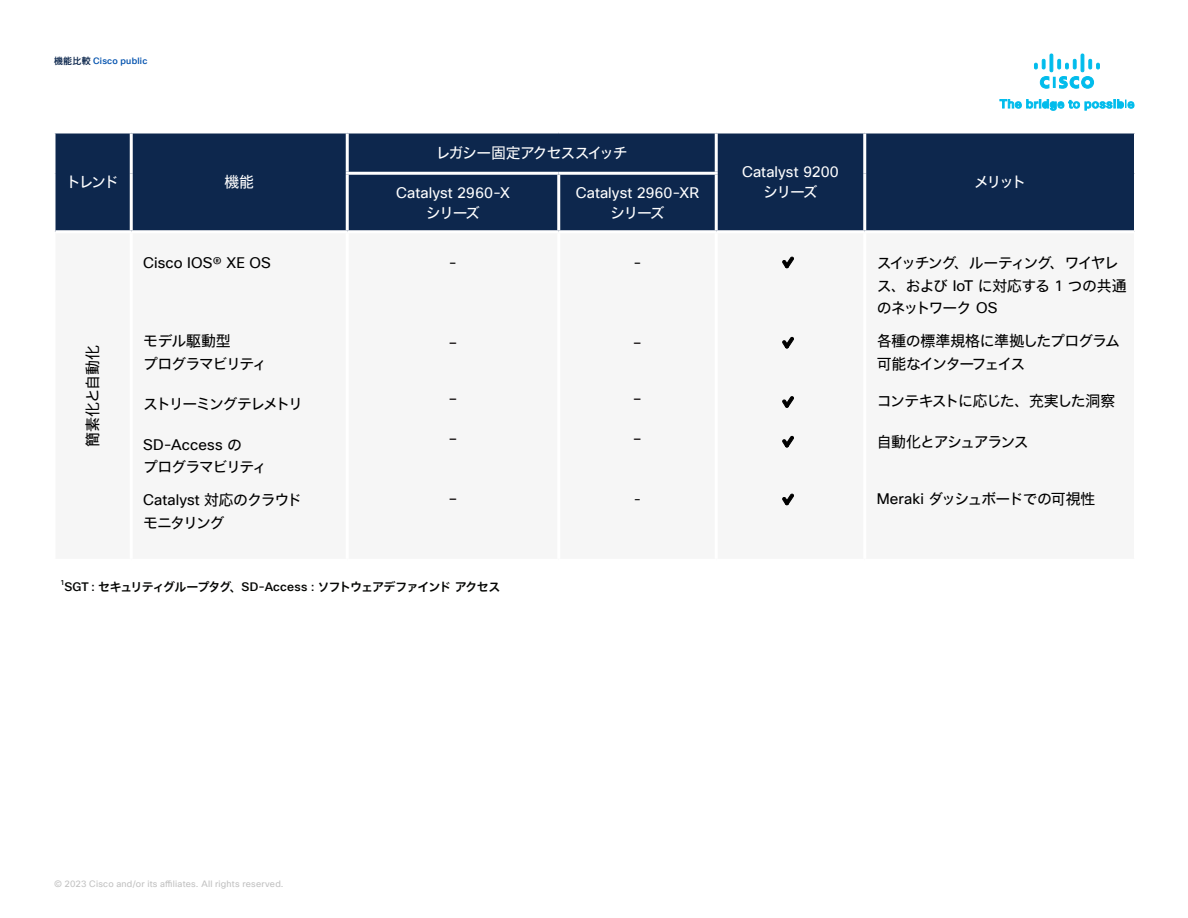
<style>
.page{position:relative;width:1188px;height:918px;background:#fff}
.page>*{position:absolute;margin:0;border:0;box-sizing:border-box;transform-origin:0 0}
.t1{font:18px "Cisco Sans TT";color:#231f20}
.P_-_Paragraph_Style3{font:15px "Cisco Sans JPN";letter-spacing:-.03em;color:#000}
.P_-_Paragraph_Style2{font:14.85px/22.5px "Cisco Sans JPN";letter-spacing:-.085em;color:#000}
.P_-_Paragraph_Style4{font:14.85px/19.5px "Cisco Sans TT";letter-spacing:.005em;color:#fff;text-align:center}
.P_-_Paragraph_Style2-2{font:14.85px "Cisco Sans TT";letter-spacing:.005em;color:#000}
.P_-_Paragraph_Style8{font:14.85px "Cisco Sans JPN";letter-spacing:-.08em;color:#fff}
.P_-_Paragraph_Style2-3{font:14.85px "Cisco Sans JPN";letter-spacing:-.11em;color:#000}
.P_-_Paragraph_Style4-2{font:14.85px "Cisco Sans JPN";letter-spacing:-.155em;color:#fff}
.t2{font:13.5px "Cisco Sans TT";color:#000}
.P_-_Paragraph_Style1{font:12px "Cisco Sans JPN Medium";letter-spacing:-.08em;color:#040503}
.P_-_Paragraph_Style1-2{font:9px "Cisco Sans TT";letter-spacing:.025em;color:#c1c1c1}
.Paragraph_Style1{font:500 9px "Cisco Sans TT";letter-spacing:.025em;color:#0051ae}
.P_-_Paragraph_Style1-3{font:500 7.05px "Cisco Sans TT";color:#040503}
.s1{font-family:"Cisco Sans JPN Medium";font-weight:400;color:#0d274d}
.s2{font-family:"Cisco Sans TT"}
.s3{font-family:"Cisco Sans JPN"}
.s4{font-family:"Cisco Sans TT";font-weight:500}
</style>
<div class="page">
<svg style="left:1000px;top:100px;width:21px;height:8px"></svg>
<svg style="left:1027px;top:100px;width:107px;height:10px"></svg>
<svg style="left:1034px;top:54px;width:65px;height:34px"></svg>
<div style="left:56px;top:134px;width:1078px;height:96px;background:#0d274d"></div>
<hr style="left:130px;top:134px;width:3px;height:39px;background:#fff">
<hr style="left:346px;top:134px;width:3px;height:38px;background:#fff">
<hr style="left:715px;top:134px;width:3px;height:38px;background:#fff">
<hr style="left:863px;top:134px;width:3px;height:39px;background:#fff">
<hr style="left:130px;top:173px;width:3px;height:57px;background:#fff">
<hr style="left:346px;top:172px;width:213px;height:3px;background:#fff">
<hr style="left:346px;top:175px;width:3px;height:55px;background:#fff">
<hr style="left:559px;top:172px;width:159px;height:3px;background:#fff">
<hr style="left:557px;top:175px;width:3px;height:55px;background:#fff">
<hr style="left:715px;top:175px;width:3px;height:55px;background:#fff">
<hr style="left:863px;top:173px;width:3px;height:57px;background:#fff">
<svg style="left:783px;top:257px;width:11px;height:11px"></svg>
<svg style="left:783px;top:337px;width:11px;height:11px"></svg>
<svg style="left:783px;top:397px;width:11px;height:10px"></svg>
<svg style="left:783px;top:436px;width:11px;height:11px"></svg>
<svg style="left:783px;top:494px;width:11px;height:11px"></svg>
<p class="Paragraph_Style1" style="left:54px;top:55px;width:95px"><span class="s1">機能比較</span> Cisco public</p>
<p class="P_-_Paragraph_Style4-2" style="left:66px;top:171px;width:55px">トレンド</p>
<p class="P_-_Paragraph_Style4-2" style="left:224px;top:171px;width:31px">機能</p>
<p class="P_-_Paragraph_Style3" style="left:82px;top:447px;width:103px;rotate:-90deg">簡素化と自動化</p>
<p class="P_-_Paragraph_Style2-2" style="left:143px;top:253px;width:129px">Cisco IOS® XE OS</p>
<p class="P_-_Paragraph_Style2" style="left:143px;top:330px;width:125px">モデル駆動型<br>プログラマビリティ</p>
<p class="P_-_Paragraph_Style2-3" style="left:143px;top:394px;width:161px">ストリーミングテレメトリ</p>
<p class="P_-_Paragraph_Style2" style="left:143px;top:433px;width:125px"><span class="s2">SD-Access</span> の<br>プログラマビリティ</p>
<p class="P_-_Paragraph_Style2" style="left:143px;top:489px;width:160px"><span class="s2">Catalyst</span> 対応のクラウドモニタリング</p>
<p class="P_-_Paragraph_Style8" style="left:436px;top:142px;width:194px">レガシー固定アクセススイッチ</p>
<p class="P_-_Paragraph_Style4" style="left:396px;top:184px;width:115px">Catalyst 2960-X<span class="s3">シリーズ</span></p>
<p class="P_-_Paragraph_Style4" style="left:576px;top:184px;width:125px">Catalyst 2960-XR<span class="s3">シリーズ</span></p>
<p class="P_-_Paragraph_Style2-2" style="left:449px;top:253px;width:10px">-</p>
<p class="P_-_Paragraph_Style2-2" style="left:633px;top:253px;width:10px">-</p>
<p class="t1" style="left:448px;top:331px;width:11px">-</p>
<p class="t1" style="left:633px;top:331px;width:11px">-</p>
<p class="t1" style="left:448px;top:387px;width:11px">-</p>
<p class="t1" style="left:448px;top:427px;width:11px">-</p>
<p class="t1" style="left:633px;top:387px;width:11px">-</p>
<p class="t1" style="left:633px;top:427px;width:11px">-</p>
<p class="t1" style="left:448px;top:487px;width:11px">-</p>
<p class="t2" style="left:634px;top:491px;width:9px">-</p>
<p class="P_-_Paragraph_Style1-3" style="left:60px;top:578px;width:6px">1</p>
<p class="P_-_Paragraph_Style1" style="left:64px;top:579px;width:437px"><span class="s4">SGT</span>：セキュリティグループタグ、<span class="s4">SD-Access</span>：ソフトウェアデファインドアクセス</p>
<p class="P_-_Paragraph_Style4" style="left:742px;top:163px;width:98px">Catalyst 9200<span class="s3">シリーズ</span></p>
<p class="P_-_Paragraph_Style4-2" style="left:974px;top:171px;width:54px">メリット</p>
<p class="P_-_Paragraph_Style2" style="left:877px;top:252px;width:251px">スイッチング、ルーティング、ワイヤレス、および <span class="s2">IoT</span> に対応する <span class="s2">1</span> つの共通のネットワーク <span class="s2">OS</span></p>
<p class="P_-_Paragraph_Style2" style="left:877px;top:330px;width:245px">各種の標準規格に準拠したプログラム可能なインターフェイス</p>
<p class="P_-_Paragraph_Style2" style="left:877px;top:390px;width:240px">コンテキストに応じた、充実した洞察</p>
<p class="P_-_Paragraph_Style2" style="left:877px;top:430px;width:154px">自動化とアシュアランス</p>
<p class="P_-_Paragraph_Style2" style="left:877px;top:487px;width:220px"><span class="s2">Meraki</span> ダッシュボードでの可視性</p>
<p class="P_-_Paragraph_Style1-2" style="left:54px;top:878px;width:231px">© 2023 Cisco and/or its affiliates. All rights reserved.</p>
</div>
